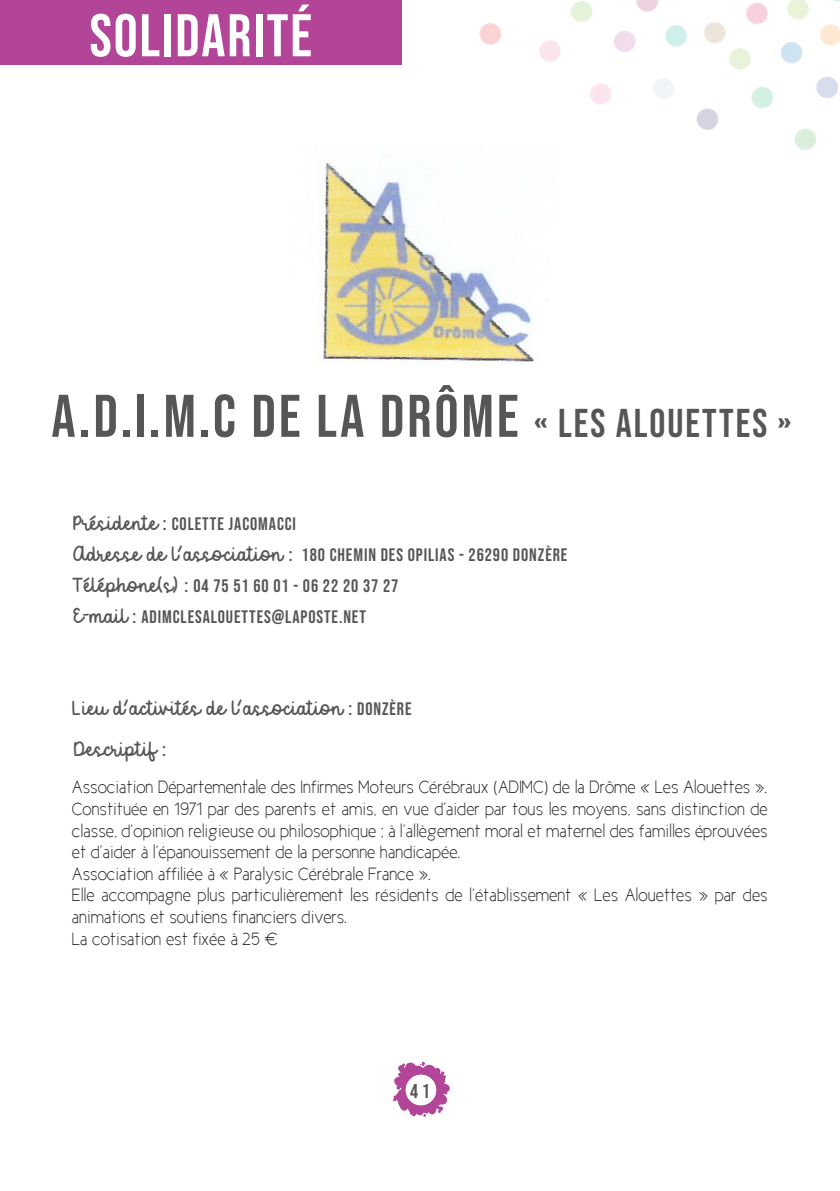
<style>
.page{position:relative;width:840px;height:1191px;background:#fff}
.page>*{position:absolute;margin:0;border:0;box-sizing:border-box;transform-origin:0 0}
.t1{font:60px "Bebas Neue";letter-spacing:.05em;color:#575656}
.t2{font:60px "Bebas Neue";letter-spacing:.03em;color:#fff}
.t3{font:24px "Becca&Perry script";color:#575656}
.t4{font:20px "Bebas Neue";color:#575656}
.t5{font:18px/21.6px "New Cicle Fina";color:#231f20;text-align:justify}
.t6{font:18px "Bebas Neue";letter-spacing:.05em;color:#575656}
.s1{font-size:40px}
.s2{font-family:"Becca&Perry script";font-size:24px}
.s3{font-size:20px}
.s4{font-family:"Bebas Neue";font-size:20px}
.s5{font-family:"Bebas Neue";font-size:18px}
</style>
<div class="page">
<svg style="left:393px;top:1061px;width:56px;height:55px"></svg>
<svg style="left:405px;top:1074px;width:31px;height:31px"></svg>
<div style="left:405px;top:1075px;width:31px;height:30px;background:#fff;border-radius:50%"></div>
<div style="left:0;top:0;width:401px;height:64px;background:#b34599"></div>
<img style="left:479px;top:0;width:360px;height:150px">
<img style="left:321px;top:146px;width:234px;height:216px">
<p class="t2" style="left:89px;top:2px;width:224px">SOLIDARITÉ</p>
<p class="t1" style="left:51px;top:382px;width:740px">A.D.I.M.C DE LA DRÔME <span class="s1">« LES ALOUETTES »</span></p>
<p class="t6" style="left:73px;top:514px;width:224px"><span class="s2">Présidente</span> <span class="s3">:</span> COLETTE JACOMACCI</p>
<p class="t6" style="left:73px;top:544px;width:495px"><span class="s2">Adresse de l’association</span> <span class="s3">:</span> 180 CHEMIN DES OPILIAS - 26290 DONZÈRE</p>
<p class="t6" style="left:72px;top:575px;width:327px"><span class="s2">Téléphone(s)</span> <span class="s3">:</span> 04 75 51 60 01 - 06 22 20 37 27</p>
<p class="t6" style="left:73px;top:607px;width:294px"><span class="s2">E-mail</span> <span class="s3">:</span> ADIMCLESALOUETTES@LAPOSTE.NET</p>
<p class="t3" style="left:72px;top:693px;width:340px">Lieu d’activités de l’association <span class="s4">:</span> <span class="s5">DONZÈRE</span></p>
<p class="t3" style="left:74px;top:733px;width:93px">Descriptif <span class="s4">:</span></p>
<p class="t5" style="left:72px;top:776px;width:696px">Association Départementale des Infirmes Moteurs Cérébraux (ADIMC) de la Drôme « Les Alouettes ».</p>
<p class="t5" style="left:72px;top:798px;width:697px">Constituée en 1971 par des parents et amis, en vue d’aider par tous les moyens, sans distinction de classe, d’opinion religieuse ou philosophique ; à l’allègement moral et maternel des familles éprouvées et d’aider à l’épanouissement de la personne handicapée.</p>
<p class="t5" style="left:72px;top:863px;width:360px">Association affiliée à « Paralysic Cérébrale France ».</p>
<p class="t5" style="left:72px;top:884px;width:697px">Elle accompagne plus particulièrement les résidents de l’établissement « Les Alouettes » par des animations et soutiens financiers divers.</p>
<p class="t5" style="left:72px;top:927px;width:207px">La cotisation est fixée à 25 €</p>
<p class="t4" style="left:410px;top:1079px;width:21px">41</p>
</div>
